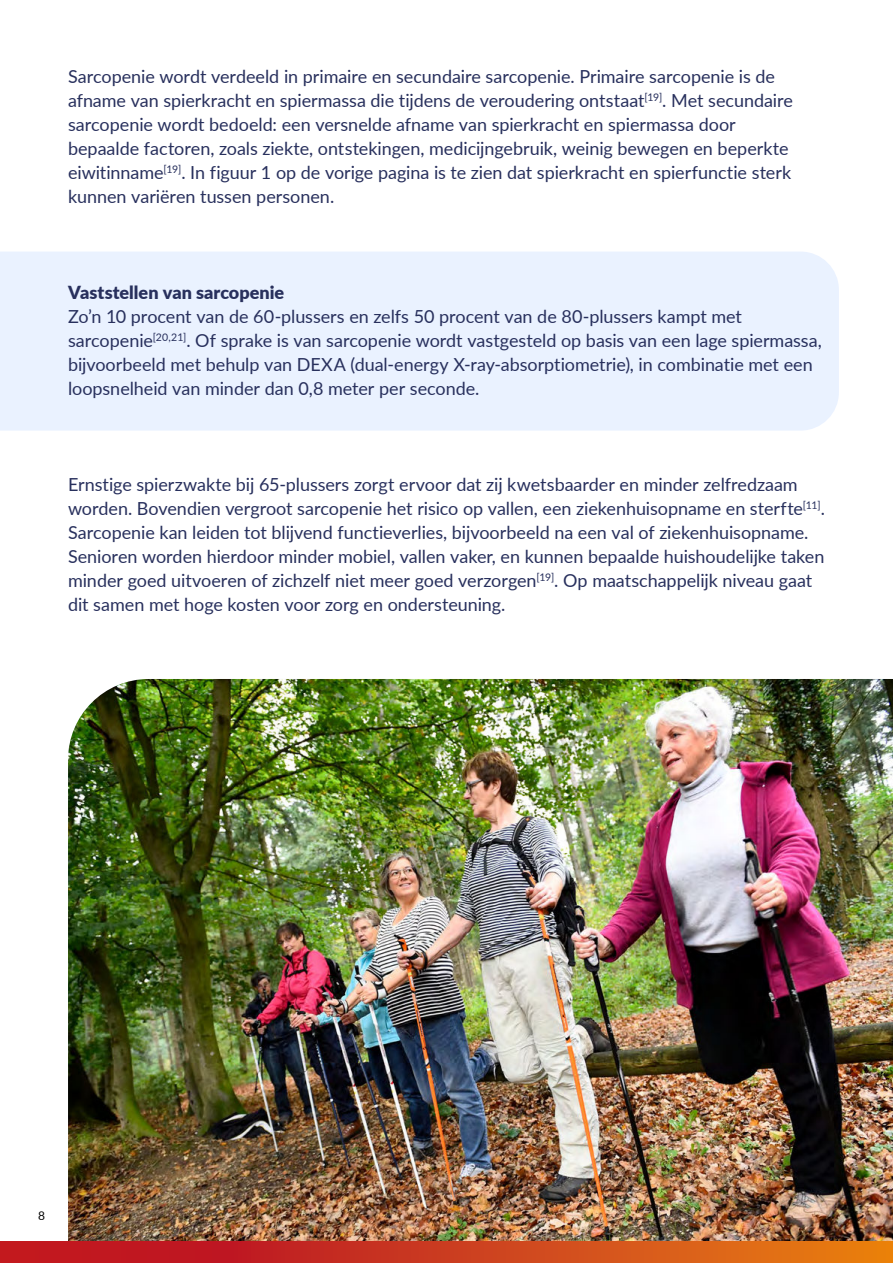
<style>
.page{position:relative;width:893px;height:1263px;background:#fff}
.page>*{position:absolute;margin:0;border:0;box-sizing:border-box;transform-origin:0 0}
.t1{font:18px/24px "Lato";letter-spacing:-.005em;color:#28305d}
.t2{font:900 18px "Lato";color:#28305d}
.t3{font:12px "Lato";color:#000}
</style>
<div class="page">
<img style="left:68px;top:679px;width:825px;height:563px">
<svg style="left:0;top:1242px;width:893px;height:21px;background:#ce3f1c"></svg>
<div style="left:0;top:252px;width:839px;height:179px;background:#eaf2ff"></div>
<p class="t1" style="left:68px;top:65px;width:727px">Sarcopenie wordt verdeeld in primaire en secundaire sarcopenie. Primaire sarcopenie is de afname van spierkracht en spiermassa die tijdens de veroudering ontstaat<sup>[19]</sup>. Met secundaire sarcopenie wordt bedoeld: een versnelde afname van spierkracht en spiermassa door bepaalde factoren, zoals ziekte, ontstekingen, medicijngebruik, weinig bewegen en beperkte eiwitinname<sup>[19]</sup>. In figuur 1 op de vorige pagina is te zien dat spierkracht en spierfunctie sterk kunnen variëren tussen personen.</p>
<p class="t2" style="left:68px;top:285px;width:218px">Vaststellen van sarcopenie</p>
<p class="t1" style="left:68px;top:305px;width:755px">Zo’n 10 procent van de 60-plussers en zelfs 50 procent van de 80-plussers kampt met sarcopenie<sup>[20,21]</sup>. Of sprake is van sarcopenie wordt vastgesteld op basis van een lage spiermassa, bijvoorbeeld met behulp van DEXA (dual-energy X-ray-absorptiometrie), in combinatie met een loopsnelheid van minder dan 0,8 meter per seconde.</p>
<p class="t1" style="left:68px;top:473px;width:758px">Ernstige spierzwakte bij 65-plussers zorgt ervoor dat zij kwetsbaarder en minder zelfredzaam worden. Bovendien vergroot sarcopenie het risico op vallen, een ziekenhuisopname en sterfte<sup>[11]</sup>.<br>Sarcopenie kan leiden tot blijvend functieverlies, bijvoorbeeld na een val of ziekenhuisopname.<br>Senioren worden hierdoor minder mobiel, vallen vaker, en kunnen bepaalde huishoudelijke taken minder goed uitvoeren of zichzelf niet meer goed verzorgen<sup>[19]</sup>. Op maatschappelijk niveau gaat dit samen met hoge kosten voor zorg en ondersteuning.</p>
<p class="t3" style="left:38px;top:1211px;width:8px">8</p>
</div>
